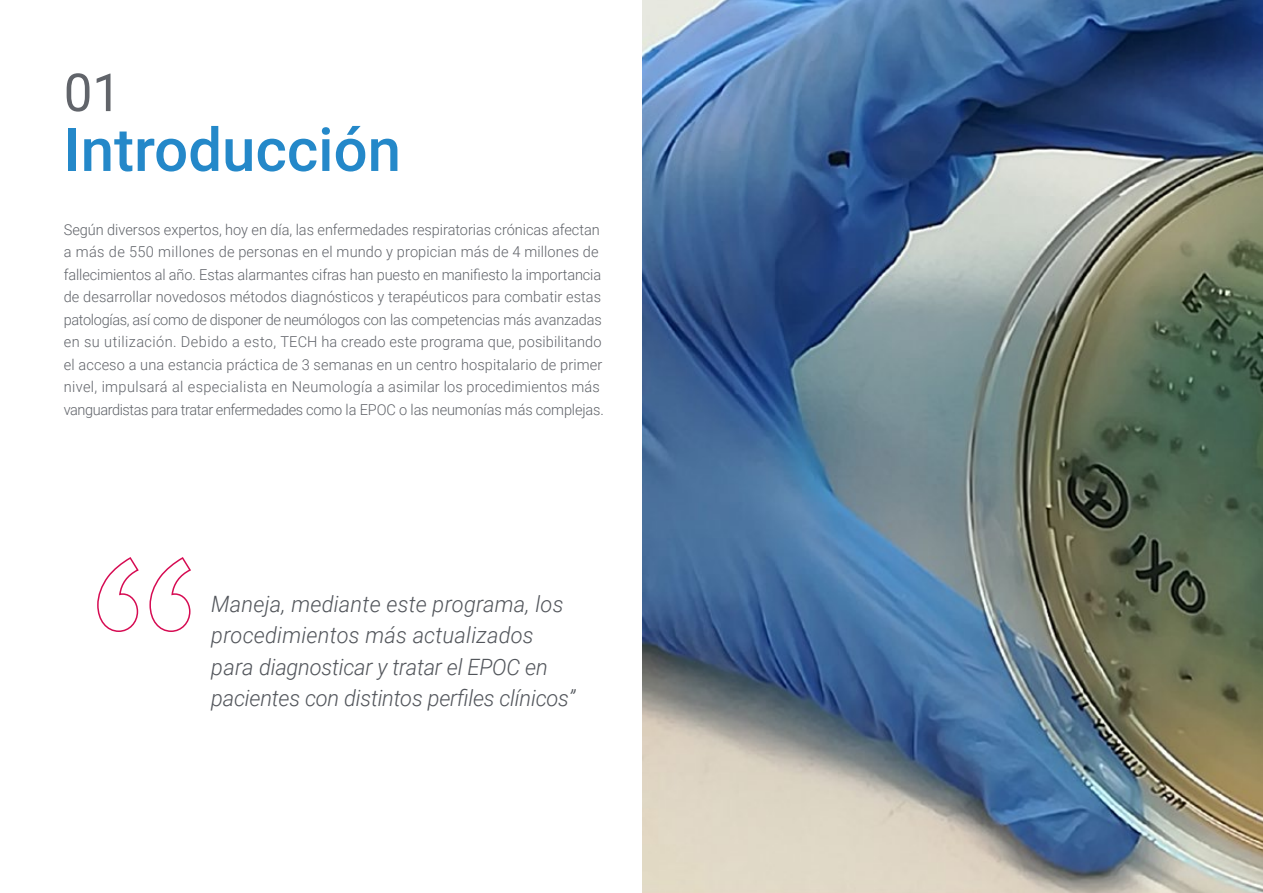
<style>
.page{position:relative;width:1263px;height:893px;background:#fff}
.page>*{position:absolute;margin:0;border:0;box-sizing:border-box;transform-origin:0 0}
.t1{font:500 60px "Roboto";color:#2488c9}
.t2{font:52.5px "Roboto";color:#61646a}
.t3{font:italic 300 22.5px/31.5px "Roboto";letter-spacing:-.01em;color:#52555b}
.t4{font:300 15px/22.5px "Roboto";letter-spacing:.005em;color:#61646a}
</style>
<div class="page">
<svg style="left:97px;top:557px;width:94px;height:75px"></svg>
<img style="left:642px;top:0;width:621px;height:893px">
<h2 class="t2" style="left:64px;top:56px;width:59px">01</h2>
<h1 class="t1" style="left:64px;top:108px;width:339px">Introducción</h1>
<p class="t4" style="left:64px;top:217px;width:542px">Según diversos expertos, hoy en día, las enfermedades respiratorias crónicas afectan a más de 550 millones de personas en el mundo y propician más de 4 millones de fallecimientos al año. Estas alarmantes cifras han puesto en manifiesto la importancia de desarrollar novedosos métodos diagnósticos y terapéuticos para combatir estas patologías, así como de disponer de neumólogos con las competencias más avanzadas en su utilización. Debido a esto, TECH ha creado este programa que, posibilitando el acceso a una estancia práctica de 3 semanas en un centro hospitalario de primer nivel, impulsará al especialista en Neumología a asimilar los procedimientos más vanguardistas para tratar enfermedades como la EPOC o las neumonías más complejas.</p>
<h3 class="t3" style="left:211px;top:587px;width:365px">Maneja, mediante este programa, los procedimientos más actualizados para diagnosticar y tratar el EPOC en pacientes con distintos perfiles clínicos”</h3>
</div>
